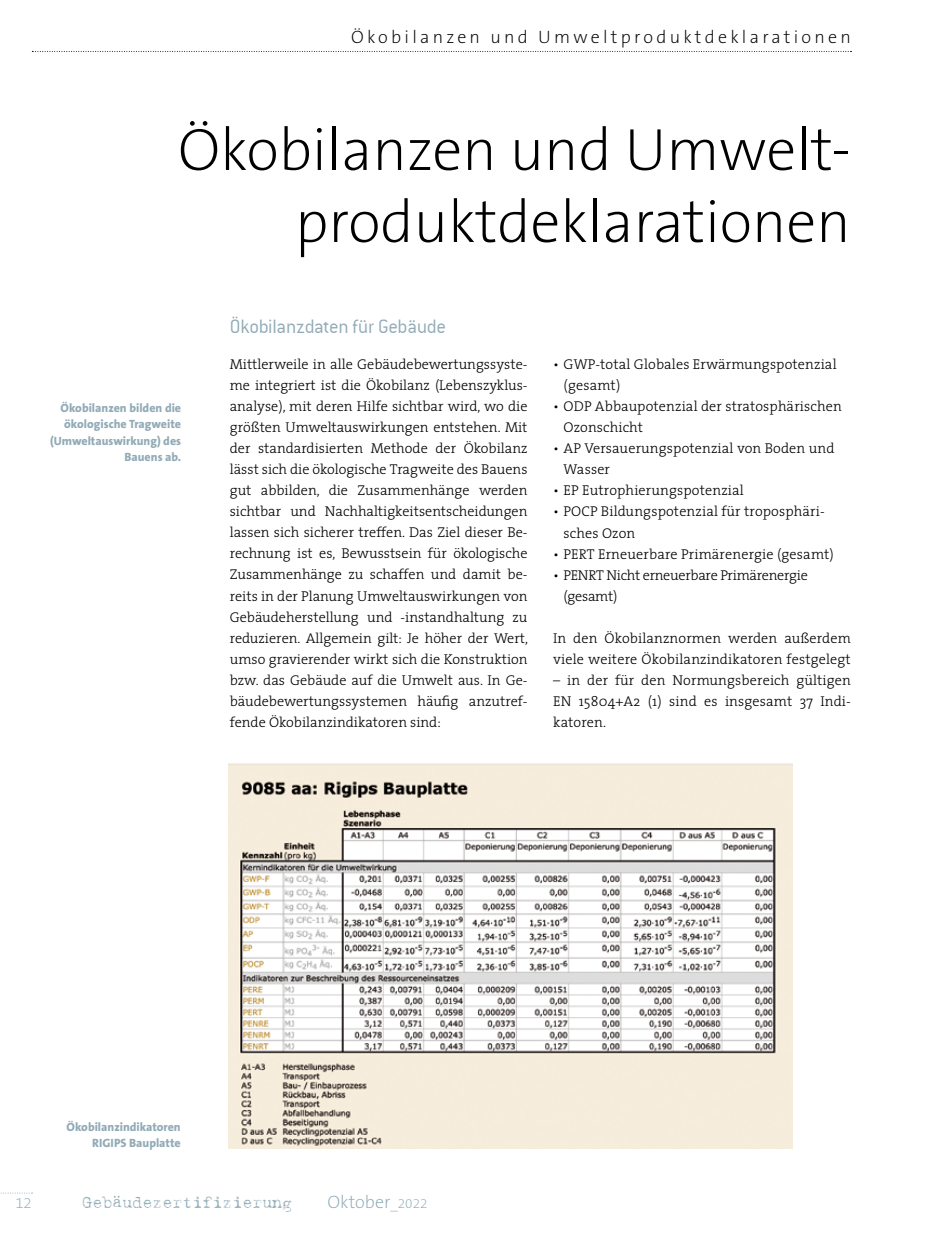
<style>
.page{position:relative;width:936px;height:1234px;background:#fff}
.page>*{position:absolute;margin:0;border:0;box-sizing:border-box;transform-origin:0 0}
.t1{font:200 60px/72px "The Sans B2";letter-spacing:-.005em;color:#000;text-align:right}
.t2{font:21px "Conduit ITCTT Light";letter-spacing:-.015em;color:#92abb7}
.t3{font:200 18px "The Sans B2";letter-spacing:.18em;color:#000}
.t4{font:200 18px "The Sans B2";color:#92abb7}
.t5{font:16.5px "Harting";color:#92abb7}
.t6{font:200 15px "The Sans B2";color:#92abb7}
.t7{font:300 14.25px/21px "The Serif";letter-spacing:.01em;color:#000}
.t8{font:300 14.25px/21px "The Serif";letter-spacing:-.02em;color:#000}
.t9{font:800 12px/16.5px "The Sans B8";color:#92abb7;text-align:right}
.s1{font-size:13.5px}
</style>
<div class="page">
<svg style="left:32px;top:51px;width:819px;height:1px"></svg>
<svg style="left:1px;top:1192px;width:32px;height:1px"></svg>
<img style="left:229px;top:763px;width:563px;height:384px">
<p class="t3" style="left:351px;top:27px;width:501px">Ökobilanzen und Umweltproduktdeklarationen</p>
<h1 class="t1" style="left:178px;top:115px;width:674px">Ökobilanzen und Umwelt&shy;produktdeklarationen</h1>
<p class="t9" style="left:50px;top:399px;width:133px">Ökobilanzen bilden die ökologische Tragweite (Umweltauswirkung) des<br>Bauens ab.</p>
<h2 class="t2" style="left:230px;top:314px;width:218px">Ökobilanzdaten für Gebäude</h2>
<p class="t7" style="left:230px;top:353px;width:300px;text-align:justify">Mittlerweile in alle Gebäudebewertungssyste&shy;me integriert ist die Ökobilanz (Lebenszyklus&shy;analyse), mit deren Hilfe sichtbar wird, wo die größten Umweltauswirkungen entstehen. Mit der standardisierten Methode der Ökobilanz lässt sich die ökologische Tragweite des Bauens gut abbilden, die Zusammenhänge werden sichtbar und Nachhaltigkeitsentscheidungen lassen sich sicherer treffen. Das Ziel dieser Be&shy;rechnung ist es, Bewusstsein für ökologische Zusammenhänge zu schaffen und damit be&shy;reits in der Planung Umweltauswirkungen von Gebäudeherstellung und -instandhaltung zu reduzieren. Allgemein gilt: Je höher der Wert, umso gravierender wirkt sich die Konstruktion bzw. das Gebäude auf die Umwelt aus. In Ge&shy;bäudebewertungssystemen häufig anzutref&shy;fende Ökobilanzindikatoren sind:</p>
<p class="t7" style="left:563px;top:353px;width:274px;text-indent:-11px">• GWP-total Globales Erwärmungspotenzial (gesamt)</p>
<p class="t7" style="left:563px;top:395px;width:280px;text-indent:-11px">• ODP Abbaupotenzial der stratosphärischen<br>Ozonschicht</p>
<p class="t7" style="left:563px;top:437px;width:272px;text-indent:-11px">• AP Versauerungspotenzial von Boden und<br>Wasser</p>
<p class="t7" style="left:553px;top:479px;width:192px">• EP Eutrophierungspotenzial</p>
<p class="t7" style="left:563px;top:500px;width:263px;text-indent:-11px">• POCP Bildungspotenzial für troposphäri&shy;sches Ozon</p>
<p class="t7" style="left:553px;top:542px;width:282px">• PERT Erneuerbare Primärenergie (gesamt)</p>
<p class="t8" style="left:563px;top:563px;width:246px;text-indent:-11px">• PENRT Nicht erneuerbare Primärenergie (gesamt)</p>
<p class="t7" style="left:553px;top:626px;width:299px">In den Ökobilanznormen werden außerdem viele weitere Ökobilanzindikatoren festgelegt</p>
<p class="t7" style="left:553px;top:668px;width:299px;text-align:justify">– in der für den Normungsbereich gültigen EN 15804+A2 (1) sind es insgesamt 37 Indi&shy;katoren.</p>
<p class="t9" style="left:67px;top:1118px;width:116px">Ökobilanzindikatoren<br>RIGIPS Bauplatte</p>
<p class="t6" style="left:15px;top:1194px;width:18px">12</p>
<p class="t5" style="left:83px;top:1194px;width:211px">Gebaudezertifizierung</p>
<p class="t4" style="left:327px;top:1192px;width:101px">Oktober<span class="s1">_2022</span></p>
</div>
